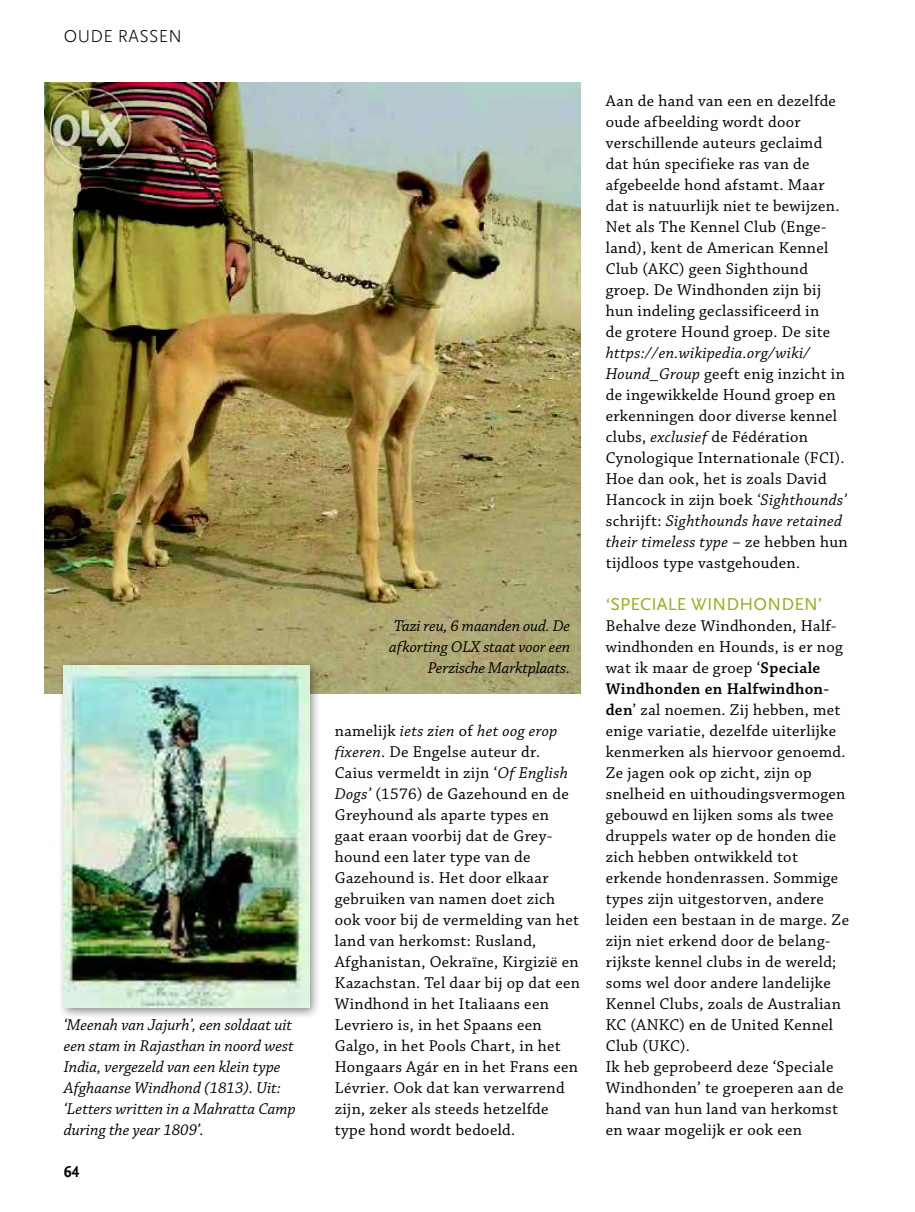
<style>
.page{position:relative;width:915px;height:1212px;background:#fff}
.page>*{position:absolute;margin:0;border:0;box-sizing:border-box;transform-origin:0 0}
.t1{font:18px "Scala Sans Pro";letter-spacing:.01em;color:#97ad17}
.t2{font:300 18px "Scala Sans Pro";letter-spacing:.02em;color:#000}
.t3{font:16.5px/21px "Chaparral Pro";letter-spacing:.02em;color:#000}
.t4{font:italic 16.5px/21px "Chaparral Pro";color:#000}
.t5{font:700 16.5px "Scala Sans Pro";color:#000;scale:.95 1}
.s1{font-style:italic}
.s2{font-weight:600}
</style>
<div class="page">
<img style="left:45px;top:83px;width:535px;height:611px">
<div style="left:58px;top:659px;width:263px;height:361px;background:#000;opacity:.46"></div>
<img style="left:64px;top:665px;width:245px;height:343px">
<p class="t2" style="left:64px;top:26px;width:120px">OUDE RASSEN</p>
<p class="t4" style="left:64px;top:1014px;width:233px">‘Meenah van Jajurh’, een soldaat uit een stam in Rajasthan in noord west<br>India, vergezeld van een klein type<br>Afghaanse Windhond (1813). Uit: ‘Letters written in a Mahratta Camp during the year 1809’.</p>
<p class="t5" style="left:64px;top:1161px;width:17px">64</p>
<p class="t4" style="left:389px;top:616px;width:183px;text-align:right">Tazi reu, 6 maanden oud. De afkorting OLX staat voor een<br>Perzische Marktplaats.</p>
<p class="t3" style="left:334px;top:720px;width:247px">namelijk <span class="s1">iets zien</span> of <span class="s1">het oog erop fixeren</span>. De Engelse auteur dr.<br>Caius vermeldt in zijn ‘<span class="s1">Of English<br>Dogs’</span> (1576) de Gazehound en de<br>Greyhound als aparte types en gaat eraan voorbij dat de Grey&shy;hound een later type van de<br>Gazehound is. Het door elkaar gebruiken van namen doet zich ook voor bij de vermelding van het land van herkomst: Rusland,<br>Afghanistan, Oekraïne, Kirgizië en<br>Kazachstan. Tel daar bij op dat een<br>Windhond in het Italiaans een<br>Levriero is, in het Spaans een<br>Galgo, in het Pools Chart, in het<br>Hongaars Agár en in het Frans een<br>Lévrier. Ook dat kan verwarrend zijn, zeker als steeds hetzelfde type hond wordt bedoeld.</p>
<p class="t3" style="left:605px;top:91px;width:235px">Aan de hand van een en dezelfde oude afbeelding wordt door verschillende auteurs geclaimd dat hún specifieke ras van de afgebeelde hond afstamt. Maar dat is natuurlijk niet te bewijzen.<br>Net als The Kennel Club (Enge&shy;land), kent de American Kennel<br>Club (AKC) geen Sighthound groep. De Windhonden zijn bij hun indeling geclassificeerd in de grotere Hound groep. De site</p>
<p class="t3" style="left:605px;top:343px;width:243px"><span class="s1">https://en.wikipedia.org/wiki/ Hound_Group</span> geeft enig inzicht in de ingewikkelde Hound groep en erkenningen door diverse kennel clubs, <span class="s1">exclusief</span> de Fédération Cynologique Internationale (FCI).<br>Hoe dan ook, het is zoals David Hancock in zijn boek <span class="s1">‘Sighthounds’ </span>schrijft: <span class="s1">Sighthounds have retained their timeless type</span> – ze hebben hun tijdloos type vastgehouden.</p>
<p class="t1" style="left:605px;top:593px;width:218px">‘SPECIALE WINDHONDEN’</p>
<p class="t3" style="left:605px;top:615px;width:245px">Behalve deze Windhonden, Half&shy;windhonden en Hounds, is er nog wat ik maar de groep ‘<span class="s2">Speciale<br>Windhonden en Halfwindhon&shy;den</span>’ zal noemen. Zij hebben, met enige variatie, dezelfde uiterlijke kenmerken als hiervoor genoemd.<br>Ze jagen ook op zicht, zijn op snelheid en uithoudingsvermogen gebouwd en lijken soms als twee druppels water op de honden die zich hebben ontwikkeld tot erkende hondenrassen. Sommige types zijn uitgestorven, andere leiden een bestaan in de marge. Ze zijn niet erkend door de belang&shy;rijkste kennel clubs in de wereld; soms wel door andere landelijke<br>Kennel Clubs, zoals de Australian<br>KC (ANKC) en de United Kennel<br>Club (UKC).<br>Ik heb geprobeerd deze ‘Speciale<br>Windhonden’ te groeperen aan de hand van hun land van herkomst en waar mogelijk er ook een</p>
</div>
